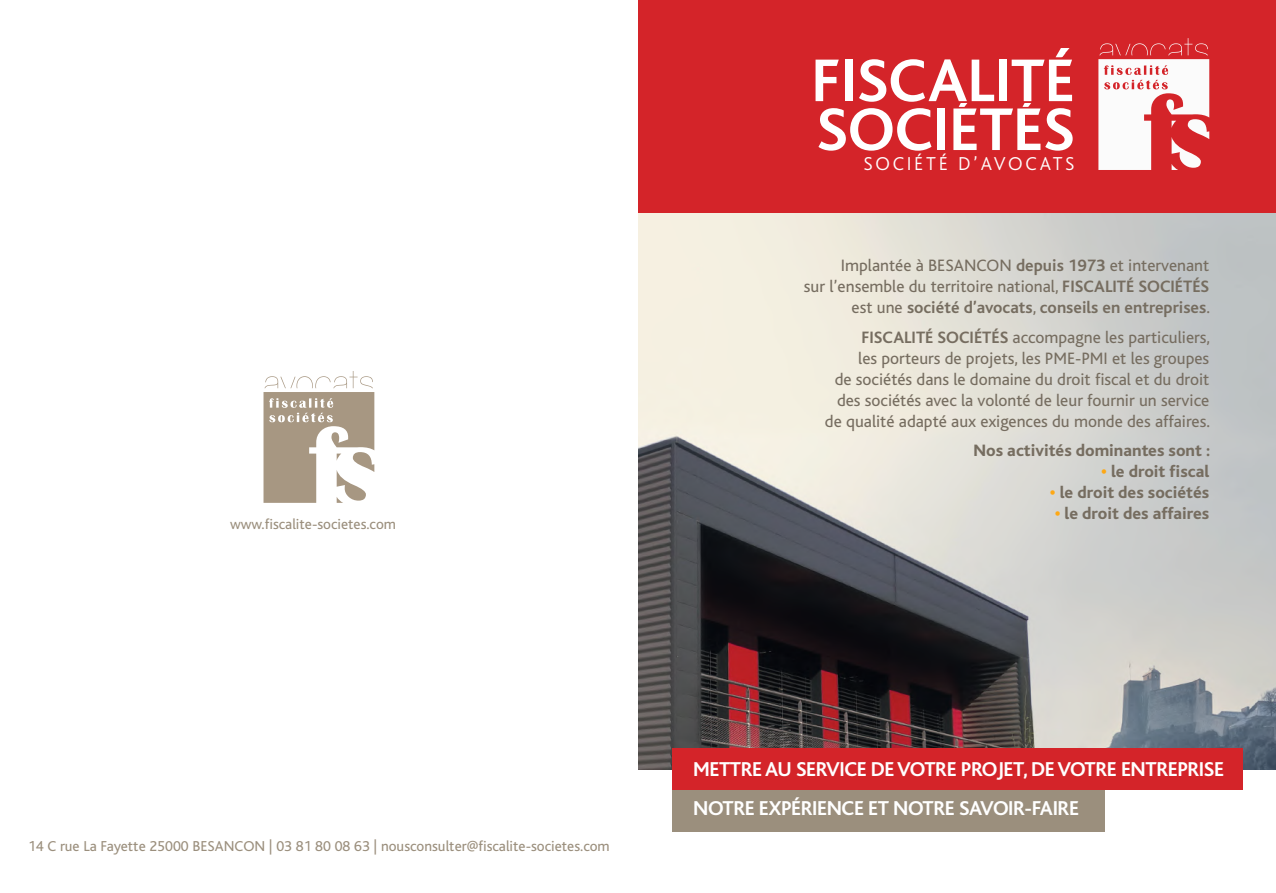
<style>
.page{position:relative;width:1276px;height:893px;background:#fff}
.page>*{position:absolute;margin:0;border:0;box-sizing:border-box;transform-origin:0 0}
.t1{font:700 63px/48.9px "Bliss";color:#fff}
.t2{font:700 21px/39px "Bliss";letter-spacing:-.02em;color:#fff}
.t3{font:300 19.5px "Bliss";letter-spacing:.14em;color:#fff}
.t4{font:17.25px/21px "Bliss";color:#766d60;text-align:right}
.t5{font:800 17.25px "Bliss";color:#766d60}
.t6{font:15px "Bliss";color:#9b8f7d}
.s1{font-weight:700}
.s2{color:#fea814}
</style>
<div class="page">
<img style="left:638px;top:212px;width:637px;height:557px">
<div style="left:672px;top:748px;width:569px;height:42px;background:#d42429"></div>
<div style="left:672px;top:789px;width:432px;height:42px;background:#9b8f7d"></div>
<div style="left:638px;top:0;width:637px;height:212px;background:#d42429"></div>
<svg style="left:1098px;top:38px;width:110px;height:132px"></svg>
<svg style="left:263px;top:371px;width:111px;height:132px"></svg>
<svg style="left:958px;top:103px;width:9px;height:4px"></svg>
<svg style="left:1022px;top:103px;width:8px;height:4px"></svg>
<svg style="left:1056px;top:53px;width:9px;height:4px"></svg>
<p class="t6" style="left:230px;top:516px;width:167px">www.fiscalite-societes.com</p>
<h1 class="t1" style="left:811px;top:57px;width:265px">FISCALITÉ<br>SOCIETES</h1>
<p class="t3" style="left:863px;top:153px;width:213px">SOCIÉTÉ D’AVOCATS</p>
<p class="t4" style="left:803px;top:255px;width:407px">Implantée à BESANCON <span class="s1">depuis 1973</span> et intervenant<br>sur l’ensemble du territoire national, <span class="s1">FISCALITÉ SOCIÉTÉS </span>est une <span class="s1">société d’avocats</span>, <span class="s1">conseils en entreprises</span>.</p>
<p class="t4" style="left:824px;top:327px;width:386px"><span class="s1">FISCALITÉ SOCIÉTÉS</span> accompagne les particuliers,<br>les porteurs de projets, les PME-PMI et les groupes<br>de sociétés dans le domaine du droit fiscal et du droit des sociétés avec la volonté de leur fournir un service de qualité adapté aux exigences du monde des affaires.</p>
<p class="t5" style="left:973px;top:441px;width:238px">Nos activités dominantes sont :</p>
<p class="t5" style="left:1100px;top:462px;width:110px"><span class="s2">•</span> le droit fiscal</p>
<p class="t5" style="left:1049px;top:483px;width:161px"><span class="s2">•</span> le droit des sociétés</p>
<p class="t5" style="left:1054px;top:504px;width:156px"><span class="s2">•</span> le droit des affaires</p>
<p class="t6" style="left:28px;top:837px;width:583px">14 C rue La Fayette 25000 BESANCON | 03 81 80 08 63 | nousconsulter@fiscalite-societes.com</p>
<p class="t2" style="left:693px;top:750px;width:532px">METTRE AU SERVICE DE VOTRE PROJET, DE VOTRE ENTREPRISE<br>NOTRE EXPÉRIENCE ET NOTRE SAVOIR-FAIRE</p>
</div>
